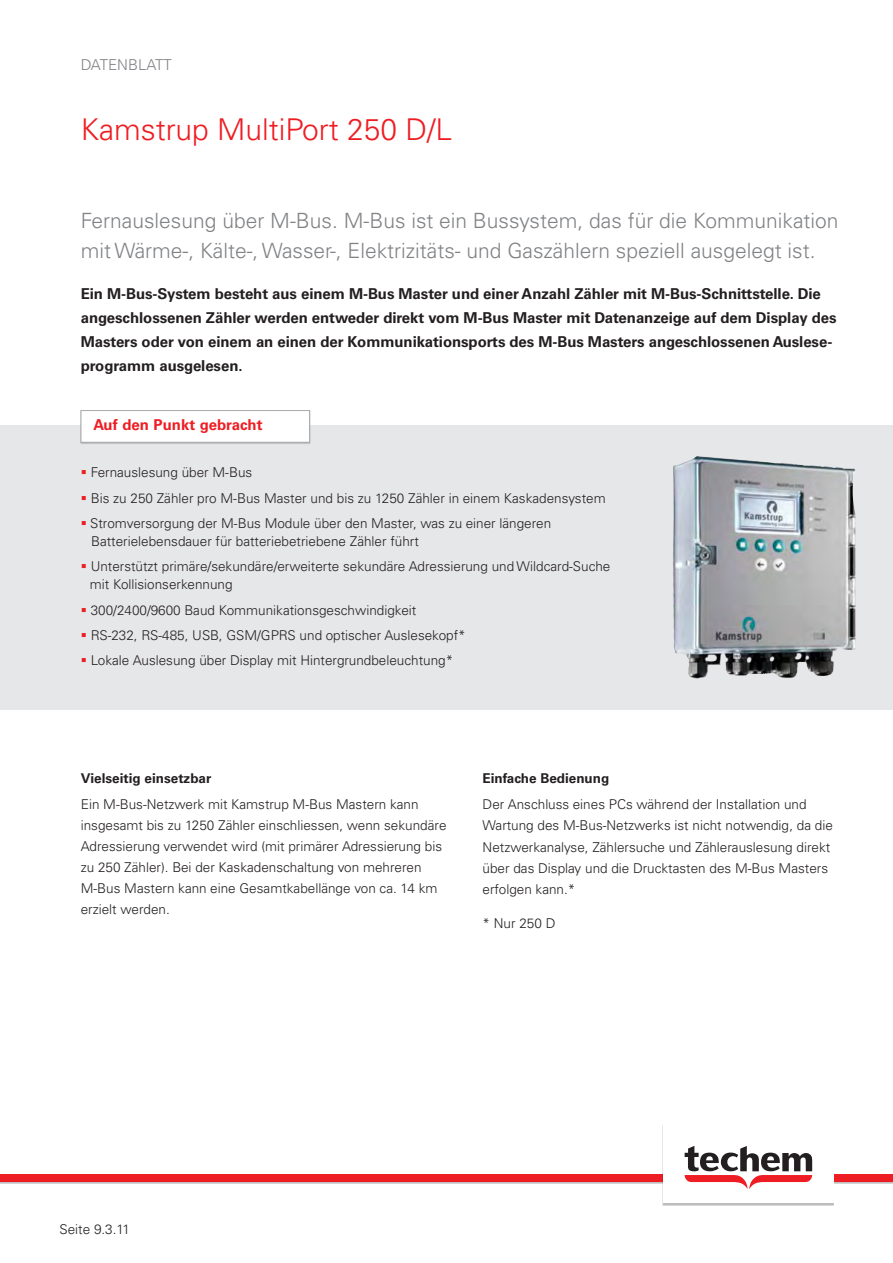
<style>
.page{position:relative;width:893px;height:1263px;background:#fff}
.page>*{position:absolute;margin:0;border:0;box-sizing:border-box;transform-origin:0 0}
.t1{font:300 30px "Univers LT Pro 45";color:#ee1d23}
.t2{font:300 21px/30px "Univers LT Pro 45";color:#808285}
.t3{font:700 15px/24px "Univers LT Pro 65";letter-spacing:-.005em;color:#231f20}
.t4{font:700 15px "Univers LT Pro 65";color:#ee1d23}
.t5{font:300 15px "Univers LT Pro 45";color:#808285}
.t6{font:300 13.5px/21px "Univers LT Pro 45";color:#231f20}
.t7{font:700 13.5px "Univers LT Std";color:#231f20}
.s1{color:#ee1d23}
</style>
<div class="page">
<div style="left:0;top:1175px;width:893px;height:9px;background:#bfbdbe"></div>
<div style="left:0;top:1175px;width:893px;height:7px;background:#ee1d23"></div>
<div style="left:662px;top:1125px;width:172px;height:80px;background:#bdbcbc"></div>
<div style="left:663px;top:1124px;width:170px;height:79px;background:#fff"></div>
<svg style="left:685px;top:1146px;width:127px;height:43px"></svg>
<div style="left:0;top:425px;width:893px;height:285px;background:#e6e7e9"></div>
<img style="left:673px;top:456px;width:183px;height:223px">
<div style="left:80px;top:411px;width:230px;height:34px;background:#b7b8ba"></div>
<div style="left:81px;top:410px;width:229px;height:32px;background:#fff;border:1px solid #a8a9ad"></div>
<p class="t5" style="left:81px;top:56px;width:93px">DATENBLATT</p>
<p class="t1" style="left:81px;top:111px;width:373px">Kamstrup MultiPort 250 D/L</p>
<p class="t2" style="left:81px;top:205px;width:759px">Fernauslesung über M-Bus. M-Bus ist ein Bussystem, das für die Kommunikation mit Wärme-, Kälte-, Wasser-, Elektrizitäts- und Gaszählern speziell ausgelegt ist.</p>
<p class="t3" style="left:81px;top:282px;width:757px">Ein M-Bus-System besteht aus einem M-Bus Master und einer Anzahl Zähler mit M-Bus-Schnittstelle. Die angeschlossenen Zähler werden entweder direkt vom M-Bus Master mit Datenanzeige auf dem Display des Masters oder von einem an einen der Kommunikationsports des M-Bus Masters angeschlossenen Auslese&shy;programm ausgelesen.</p>
<p class="t4" style="left:94px;top:416px;width:171px">Auf den Punkt gebracht</p>
<p class="t6" style="left:81px;top:462px;width:173px"><span class="s1">▪</span> Fernauslesung über M-Bus</p>
<p class="t6" style="left:81px;top:487px;width:526px"><span class="s1">▪</span> Bis zu 250 Zähler pro M-Bus Master und bis zu 1250 Zähler in einem Kaskadensystem</p>
<p class="t6" style="left:81px;top:513px;width:472px"><span class="s1">▪</span> Stromversorgung der M-Bus Module über den Master, was zu einer längeren</p>
<p class="t6" style="left:91px;top:531px;width:329px">Batterielebensdauer für batteriebetriebene Zähler führt</p>
<p class="t6" style="left:90px;top:557px;width:522px;line-height:18px;text-indent:-9px"><span class="s1">▪</span> Unterstützt primäre/sekundäre/erweiterte sekundäre Adressierung und Wildcard-Suche mit Kollisionserkennung</p>
<p class="t6" style="left:81px;top:599px;width:337px"><span class="s1">▪</span> 300/2400/9600 Baud Kommunikationsgeschwindigkeit</p>
<p class="t6" style="left:81px;top:624px;width:386px"><span class="s1">▪</span> RS-232, RS-485, USB, GSM/GPRS und optischer Auslesekopf*</p>
<p class="t6" style="left:81px;top:650px;width:374px"><span class="s1">▪</span> Lokale Auslesung über Display mit Hintergrundbeleuchtung*</p>
<p class="t7" style="left:81px;top:770px;width:132px">Vielseitig einsetzbar</p>
<p class="t6" style="left:81px;top:794px;width:367px">Ein M-Bus-Netzwerk mit Kamstrup M-Bus Mastern kann insgesamt bis zu 1250 Zähler einschliessen, wenn sekundäre Adressierung verwendet wird (mit primärer Adressierung bis zu 250 Zähler). Bei der Kaskadenschaltung von mehreren M-Bus Mastern kann eine Gesamtkabellänge von ca. 14 km erzielt werden.</p>
<p class="t7" style="left:483px;top:770px;width:128px">Einfache Bedienung</p>
<p class="t6" style="left:483px;top:794px;width:352px">Der Anschluss eines PCs während der Installation und Wartung des M-Bus-Netzwerks ist nicht notwendig, da die Netzwerkanalyse, Zählersuche und Zählerauslesung direkt über das Display und die Drucktasten des M-Bus Masters erfolgen kann.*</p>
<p class="t6" style="left:483px;top:912px;width:74px">* Nur 250 D</p>
<p class="t6" style="left:60px;top:1218px;width:72px">Seite 9.3.11</p>
</div>
